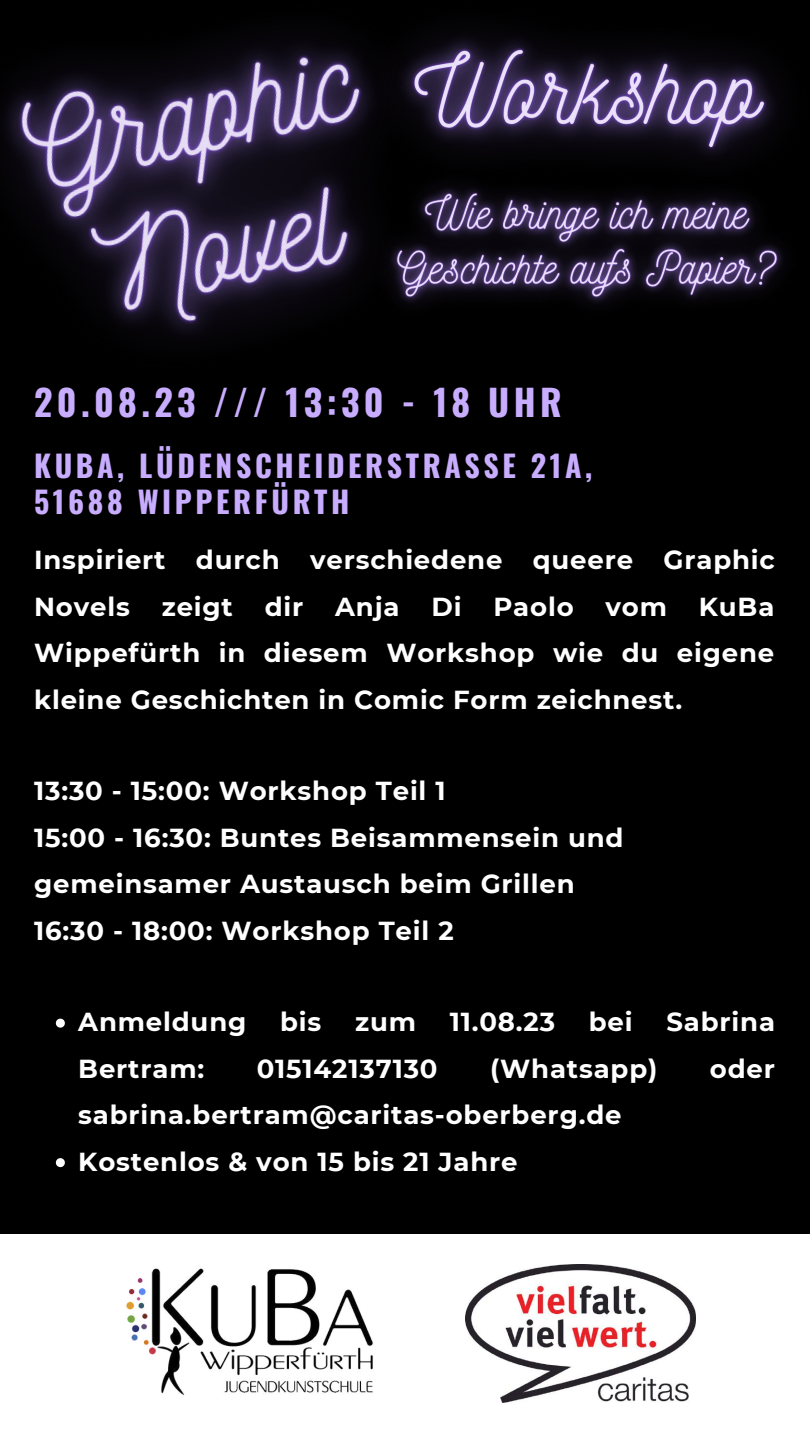
<style>
.page{position:relative;width:810px;height:1440px;background:#000}
.page>*{position:absolute;margin:0;border:0;box-sizing:border-box;transform-origin:0 0}
.t1{font:700 36px "Oswald";letter-spacing:.12em;color:#c8adff}
.t2{font:700 30px/36px "Oswald";letter-spacing:.12em;color:#c8adff}
.t3{font:700 26px/46.5px "Montserrat";letter-spacing:.03em;color:#fff}
</style>
<div class="page">
<div style="left:0;top:1235px;width:810px;height:205px;background:#fff"></div>
<img style="left:466px;top:1264px;width:229px;height:139px">
<img style="left:126px;top:1268px;width:247px;height:127px">
<img style="left:1px;top:38px;width:343px;height:301px">
<img style="left:304px;top:32px;width:475px;height:225px">
<img style="left:344px;top:131px;width:440px;height:174px">
<svg style="left:56px;top:1019px;width:9px;height:9px"></svg>
<svg style="left:56px;top:1158px;width:9px;height:9px"></svg>
<h1 class="t1" style="left:34px;top:374px;width:529px">20.08.23 /// 13:30 - 18 UHR</h1>
<p class="t2" style="left:34px;top:446px;width:560px">KUBA, LÜDENSCHEIDERSTRASSE 21A,<br>51688 WIPPERFÜRTH</p>
<p class="t3" style="left:34px;top:537px;width:742px;text-align:justify">Inspiriert durch verschiedene queere Graphic Novels zeigt dir Anja Di Paolo vom KuBa Wippefürth in diesem Workshop wie du eigene kleine Geschichten in Comic Form zeichnest.</p>
<p class="t3" style="left:34px;top:768px;width:591px">13:30 - 15:00: Workshop Teil 1<br>15:00 - 16:30: Buntes Beisammensein und gemeinsamer Austausch beim Grillen 16:30 - 18:00: Workshop Teil 2</p>
<p class="t3" style="left:78px;top:999px;width:170px">Anmeldung</p>
<p class="t3" style="left:280px;top:999px;width:43px">bis</p>
<p class="t3" style="left:355px;top:999px;width:62px">zum</p>
<p class="t3" style="left:450px;top:999px;width:107px">11.08.23</p>
<p class="t3" style="left:589px;top:999px;width:45px">bei</p>
<p class="t3" style="left:666px;top:999px;width:110px">Sabrina</p>
<p class="t3" style="left:78px;top:1045px;width:127px">Bertram:</p>
<p class="t3" style="left:257px;top:1045px;width:182px">015142137130</p>
<p class="t3" style="left:490px;top:1045px;width:169px">(Whatsapp)</p>
<p class="t3" style="left:710px;top:1045px;width:67px">oder</p>
<p class="t3" style="left:78px;top:1092px;width:545px">sabrina.bertram@caritas-oberberg.de<br>Kostenlos &amp; von 15 bis 21 Jahre</p>
</div>
